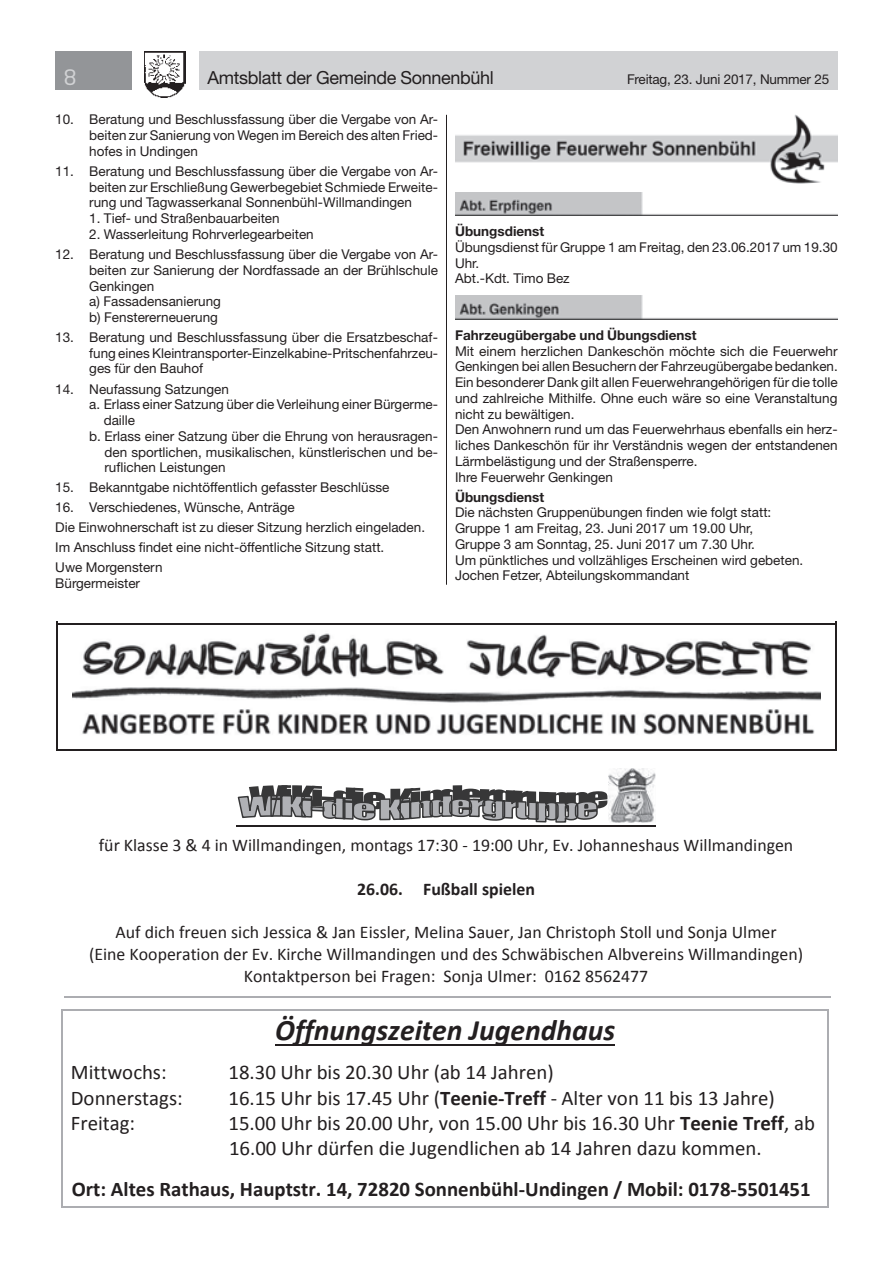
<style>
.page{position:relative;width:893px;height:1263px;background:#fff}
.page>*{position:absolute;margin:0;border:0;box-sizing:border-box;transform-origin:0 0}
.t1{font:italic 700 29.7px "Calibri";color:#231f20}
.t2{font:21px "Neo Sans Std";color:#d1d2d4}
.t3{font:20.85px/25.3px "Calibri";color:#231f20}
.t4{font:700 20.85px "Calibri";color:#231f20}
.t5{font:18px "Helvetica Neue LT Std";letter-spacing:-.02em;color:#231f20}
.t6{font:17.85px/21.8px "Calibri";color:#231f20;text-align:center}
.t7{font:700 17.85px "Calibri";color:#231f20}
.t8{font:13.5px/15.8px "Helvetica Neue LT Std";color:#231f20}
.t9{font:700 13.5px "Helvetica Neue LT Std";color:#231f20}
.s1{font-weight:700}
</style>
<div class="page">
<div style="left:199px;top:51px;width:639px;height:38px;background:#d1d2d4"></div>
<div style="left:55px;top:51px;width:77px;height:38px;background:#939598"></div>
<img style="left:145px;top:51px;width:41px;height:47px">
<img style="left:455px;top:115px;width:383px;height:69px">
<img style="left:455px;top:192px;width:383px;height:24px">
<img style="left:455px;top:296px;width:383px;height:24px">
<hr style="left:446px;top:115px;width:1px;height:470px;background:#231f20">
<img style="left:72px;top:633px;width:748px;height:102px">
<hr style="left:57px;top:623px;width:778px;height:2px;background:#231f20">
<hr style="left:57px;top:750px;width:778px;height:1px;background:#231f20">
<hr style="left:56px;top:622px;width:1px;height:128px;background:#231f20">
<hr style="left:835px;top:622px;width:2px;height:128px;background:#231f20">
<svg style="left:237px;top:785px;width:370px;height:38px"></svg>
<hr style="left:608px;top:825px;width:48px;height:1px;background:#231f20">
<hr style="left:236px;top:825px;width:372px;height:1px;background:#231f20">
<hr style="left:64px;top:996px;width:766px;height:2px;background:#acadb1">
<hr style="left:275px;top:1044px;width:340px;height:2px;background:#231f20">
<hr style="left:63px;top:1009px;width:764px;height:2px;background:#acadb1">
<hr style="left:61px;top:1009px;width:2px;height:74px;background:#acadb1">
<hr style="left:827px;top:1009px;width:2px;height:74px;background:#acadb1">
<hr style="left:61px;top:1059px;width:2px;height:26px;background:#acadb1">
<hr style="left:827px;top:1059px;width:2px;height:26px;background:#acadb1">
<hr style="left:61px;top:1085px;width:2px;height:25px;background:#acadb1">
<hr style="left:827px;top:1085px;width:2px;height:25px;background:#acadb1">
<hr style="left:61px;top:1110px;width:2px;height:25px;background:#acadb1">
<hr style="left:827px;top:1110px;width:2px;height:25px;background:#acadb1">
<hr style="left:61px;top:1135px;width:2px;height:26px;background:#acadb1">
<hr style="left:827px;top:1135px;width:2px;height:26px;background:#acadb1">
<hr style="left:61px;top:1161px;width:2px;height:25px;background:#acadb1">
<hr style="left:827px;top:1161px;width:2px;height:25px;background:#acadb1">
<hr style="left:63px;top:1206px;width:764px;height:1px;background:#acadb1">
<hr style="left:61px;top:1179px;width:2px;height:27px;background:#acadb1">
<hr style="left:827px;top:1179px;width:2px;height:27px;background:#acadb1">
<img style="left:608px;top:769px;width:48px;height:54px">
<h2 class="t2" style="left:64px;top:64px;width:14px">8</h2>
<h3 class="t5" style="left:207px;top:67px;width:288px">Amtsblatt der Gemeinde Sonnenbühl</h3>
<p class="t8" style="left:627px;top:71px;width:204px">Freitag, 23. Juni 2017, Nummer 25</p>
<p class="t8" style="left:89px;top:112px;width:350px;text-align:justify;text-indent:-34px">10. Beratung und Beschlussfassung über die Vergabe von Ar&shy;beiten zur Sanierung von Wegen im Bereich des alten Fried&shy;hofes in Undingen</p>
<p class="t8" style="left:89px;top:163px;width:350px;text-align:justify;text-indent:-34px">11. Beratung und Beschlussfassung über die Vergabe von Ar&shy;beiten zur Erschließung Gewerbegebiet Schmiede Erweite&shy;rung und Tagwasserkanal Sonnenbühl-Willmandingen</p>
<p class="t8" style="left:89px;top:210px;width:192px">1. Tief- und Straßenbauarbeiten</p>
<p class="t8" style="left:89px;top:226px;width:226px">2. Wasserleitung Rohrverlegearbeiten</p>
<p class="t8" style="left:89px;top:246px;width:350px;text-indent:-34px">12. Beratung und Beschlussfassung über die Vergabe von Ar&shy;beiten zur Sanierung der Nordfassade an der Brühlschule Genkingen<br>a) Fassadensanierung<br>b) Fenstererneuerung</p>
<p class="t8" style="left:89px;top:329px;width:350px;text-align:justify;text-indent:-34px">13. Beratung und Beschlussfassung über die Ersatzbeschaf&shy;fung eines Kleintransporter-Einzelkabine-Pritschenfahrzeu&shy;ges für den Bauhof</p>
<p class="t8" style="left:55px;top:381px;width:175px">14. Neufassung Satzungen</p>
<p class="t8" style="left:89px;top:396px;width:350px">a. Erlass einer Satzung über die Verleihung einer Bürgerme-</p>
<p class="t8" style="left:104px;top:412px;width:33px">daille</p>
<p class="t8" style="left:89px;top:428px;width:350px">b. Erlass einer Satzung über die Ehrung von herausragen-</p>
<p class="t8" style="left:104px;top:444px;width:335px">den sportlichen, musikalischen, künstlerischen und be-</p>
<p class="t8" style="left:104px;top:459px;width:123px">ruflichen Leistungen</p>
<p class="t8" style="left:55px;top:479px;width:336px">15. Bekanntgabe nichtöffentlich gefasster Beschlüsse</p>
<p class="t8" style="left:55px;top:497px;width:371px;line-height:20px">16. Verschiedenes, Wünsche, Anträge<br>Die Einwohnerschaft ist zu dieser Sitzung herzlich eingeladen.<br>Im Anschluss findet eine nicht-öffentliche Sitzung statt.<br>Uwe Morgenstern</p>
<p class="t8" style="left:55px;top:575px;width:86px">Bürgermeister</p>
<p class="t9" style="left:455px;top:223px;width:91px">Übungsdienst</p>
<p class="t8" style="left:455px;top:239px;width:384px">Übungsdienst für Gruppe 1 am Freitag, den 23.06.2017 um 19.30<br>Uhr.<br>Abt.-Kdt. Timo Bez</p>
<p class="t9" style="left:455px;top:327px;width:243px">Fahrzeugübergabe und Übungsdienst</p>
<p class="t8" style="left:455px;top:343px;width:384px">Mit einem herzlichen Dankeschön möchte sich die Feuerwehr Genkingen bei allen Besuchern der Fahrzeugübergabe bedanken.<br>Ein besonderer Dank gilt allen Feuerwehrangehörigen für die tolle und zahlreiche Mithilfe. Ohne euch wäre so eine Veranstaltung nicht zu bewältigen.<br>Den Anwohnern rund um das Feuerwehrhaus ebenfalls ein herz&shy;liches Dankeschön für ihr Verständnis wegen der entstandenen Lärmbelästigung und der Straßensperre.<br>Ihre Feuerwehr Genkingen</p>
<p class="t9" style="left:455px;top:488px;width:91px">Übungsdienst</p>
<p class="t8" style="left:455px;top:505px;width:350px">Die nächsten Gruppenübungen finden wie folgt statt:<br>Gruppe 1 am Freitag, 23. Juni 2017 um 19.00 Uhr,<br>Gruppe 3 am Sonntag, 25. Juni 2017 um 7.30 Uhr.<br>Um pünktliches und vollzähliges Erscheinen wird gebeten.<br>Jochen Fetzer, Abteilungskommandant</p>
<h3 class="t6" style="left:99px;top:834px;width:696px">für Klasse 3 &amp; 4 in Willmandingen, montags 17:30 - 19:00 Uhr, Ev. Johanneshaus Willmandingen</h3>
<h3 class="t7" style="left:357px;top:877px;width:179px">26.06. Fußball spielen</h3>
<p class="t6" style="left:89px;top:921px;width:715px">Auf dich freuen sich Jessica &amp; Jan Eissler, Melina Sauer, Jan Christoph Stoll und Sonja Ulmer<br>(Eine Kooperation der Ev. Kirche Willmandingen und des Schwäbischen Albvereins Willmandingen)<br>Kontaktperson bei Fragen: Sonja Ulmer: 0162 8562477</p>
<h1 class="t1" style="left:275px;top:1012px;width:341px">Öffnungszeiten Jugendhaus</h1>
<h3 class="t3" style="left:71px;top:1060px;width:97px">Mittwochs:</h3>
<h3 class="t3" style="left:229px;top:1060px;width:327px">18.30 Uhr bis 20.30 Uhr (ab 14 Jahren)</h3>
<h3 class="t3" style="left:71px;top:1085px;width:113px">Donnerstags:</h3>
<h3 class="t3" style="left:229px;top:1085px;width:548px">16.15 Uhr bis 17.45 Uhr (<span class="s1">Teenie-Treff</span> - Alter von 11 bis 13 Jahre)</h3>
<h3 class="t3" style="left:71px;top:1110px;width:66px">Freitag:</h3>
<h3 class="t3" style="left:229px;top:1110px;width:588px">15.00 Uhr bis 20.00 Uhr, von 15.00 Uhr bis 16.30 Uhr <span class="s1">Teenie Treff</span>, ab<br>16.00 Uhr dürfen die Jugendlichen ab 14 Jahren dazu kommen.</h3>
<h3 class="t4" style="left:72px;top:1176px;width:740px">Ort: Altes Rathaus, Hauptstr. 14, 72820 Sonnenbühl-Undingen / Mobil: 0178-5501451</h3>
</div>
